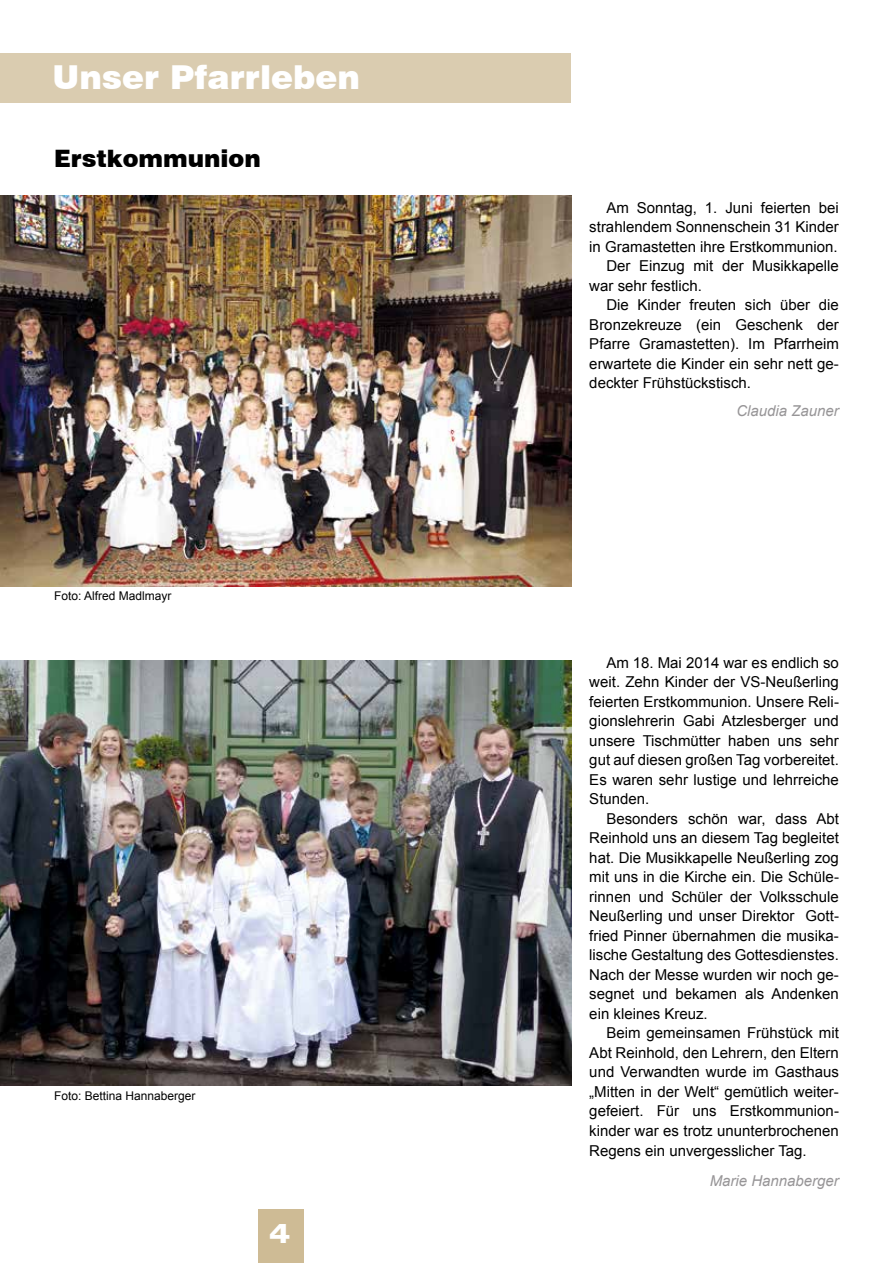
<style>
.page{position:relative;width:893px;height:1263px;background:#fff}
.page>*{position:absolute;margin:0;border:0;box-sizing:border-box;transform-origin:0 0}
.t1{font:900 33px "Swiss 721 BT";color:#fff}
.t2{font:900 expanded 27px "Zurich BT";color:#fff}
.t3{font:900 24px "Swiss 721 BT";color:#000}
.t4{font:15px/19.5px "Arial";color:#000;text-align:justify}
.t5{font:italic 15px "Arial";color:#979597}
.t6{font:12px "Arial";color:#000}
</style>
<div class="page">
<img style="left:0;top:196px;width:571px;height:390px">
<img style="left:0;top:660px;width:572px;height:426px">
<div style="left:258px;top:1209px;width:45px;height:54px;background:#cebb95"></div>
<div style="left:0;top:53px;width:570px;height:50px;background:#daccb0"></div>
<h1 class="t1" style="left:53px;top:57px;width:309px">Unser Pfarrleben</h1>
<h3 class="t3" style="left:54px;top:144px;width:208px">Erstkommunion</h3>
<p class="t6" style="left:54px;top:587px;width:119px">Foto: Alfred Madlmayr</p>
<p class="t6" style="left:54px;top:1087px;width:143px">Foto: Bettina Hannaberger</p>
<h2 class="t2" style="left:270px;top:1217px;width:22px">4</h2>
<p class="t4" style="left:606px;top:198px;width:234px">Am Sonntag, 1. Juni feierten bei</p>
<p class="t4" style="left:589px;top:217px;width:251px">strahlendem Sonnenschein 31 Kinder</p>
<p class="t4" style="left:589px;top:237px;width:250px">in Gramastetten ihre Erstkommunion.</p>
<p class="t4" style="left:606px;top:256px;width:234px">Der Einzug mit der Musikkapelle</p>
<p class="t4" style="left:589px;top:276px;width:114px">war sehr festlich.</p>
<p class="t4" style="left:606px;top:295px;width:234px">Die Kinder freuten sich über die</p>
<p class="t4" style="left:589px;top:315px;width:251px">Bronzekreuze (ein Geschenk der</p>
<p class="t4" style="left:589px;top:334px;width:251px">Pfarre Gramastetten). Im Pfarrheim</p>
<p class="t4" style="left:589px;top:354px;width:251px">erwartete die Kinder ein sehr nett ge-</p>
<p class="t4" style="left:589px;top:373px;width:163px">deckter Frühstückstisch.</p>
<p class="t5" style="left:736px;top:401px;width:104px">Claudia Zauner</p>
<p class="t4" style="left:589px;top:653px;width:251px;text-indent:17px">Am 18. Mai 2014 war es endlich so weit. Zehn Kinder der VS-Neußerling feierten Erstkommunion. Unsere Reli&shy;gionslehrerin Gabi Atzlesberger und unsere Tischmütter haben uns sehr gut auf diesen großen Tag vorbereitet.<br>Es waren sehr lustige und lehrreiche Stunden.</p>
<p class="t4" style="left:589px;top:809px;width:251px;text-indent:17px">Besonders schön war, dass Abt Reinhold uns an diesem Tag begleitet hat. Die Musikkapelle Neußerling zog mit uns in die Kirche ein. Die Schüle&shy;rinnen und Schüler der Volksschule Neußerling und unser Direktor Gott&shy;fried Pinner übernahmen die musika&shy;lische Gestaltung des Gottesdienstes.<br>Nach der Messe wurden wir noch ge&shy;segnet und bekamen als Andenken ein kleines Kreuz.</p>
<p class="t4" style="left:589px;top:1023px;width:251px;text-indent:17px">Beim gemeinsamen Frühstück mit Abt Reinhold, den Lehrern, den Eltern und Verwandten wurde im Gasthaus „Mitten in der Welt“ gemütlich weiter&shy;gefeiert. Für uns Erstkommunion&shy;kinder war es trotz ununterbrochenen Regens ein unvergesslicher Tag.</p>
<p class="t5" style="left:710px;top:1171px;width:131px">Marie Hannaberger</p>
</div>
